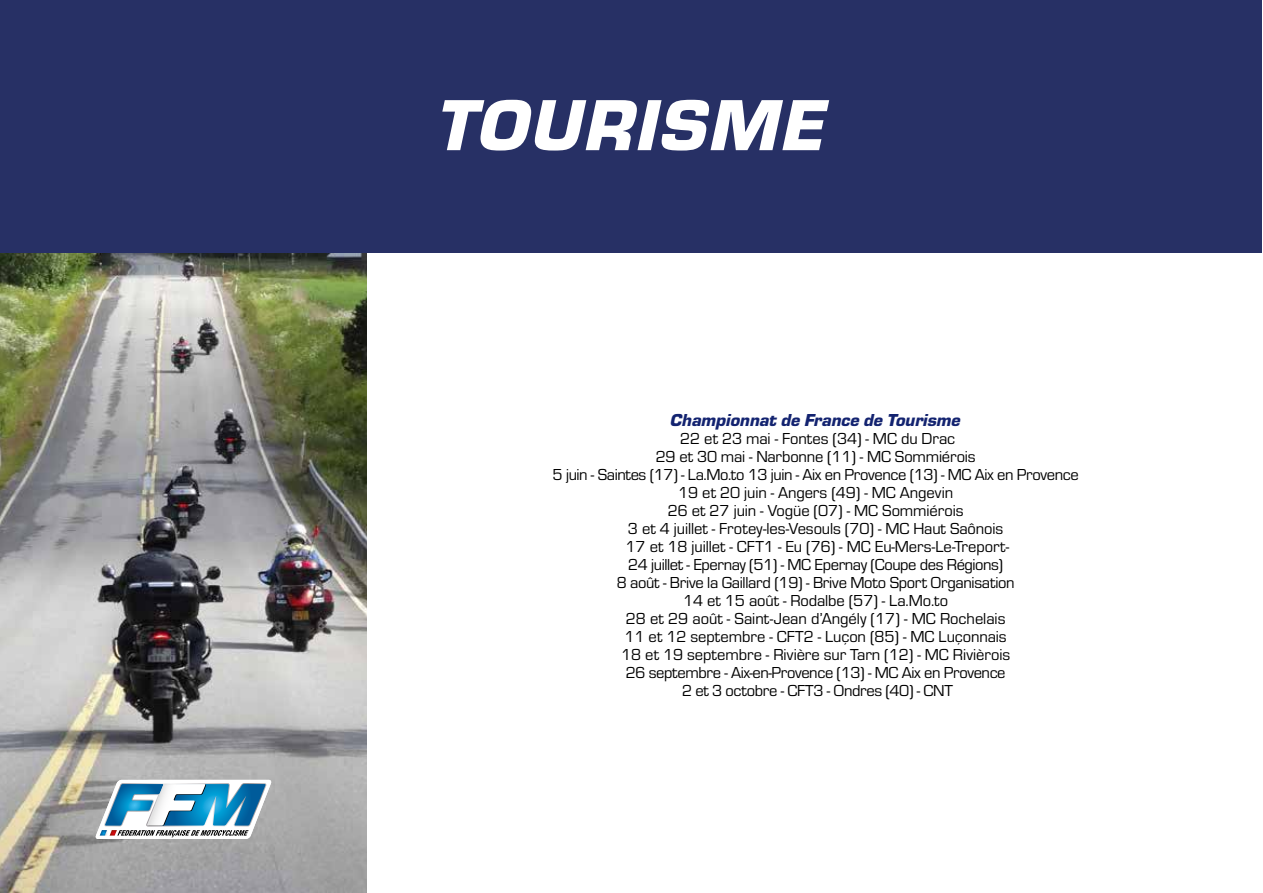
<style>
.page{position:relative;width:1263px;height:893px;background:#fff}
.page>*{position:absolute;margin:0;border:0;box-sizing:border-box;transform-origin:0 0}
.t1{font:italic 900 75px "Eurostile";letter-spacing:.025em;color:#fff}
.t2{font:italic 900 18px "Eurostile";color:#132370}
.t3{font:16.5px/18px "Eurostile";letter-spacing:-.005em;color:#000;text-align:center}
</style>
<div class="page">
<img style="left:0;top:8px;width:367px;height:885px">
<svg style="left:96px;top:780px;width:175px;height:59px"></svg>
<div style="left:1px;top:0;width:1261px;height:252px;background:#273065"></div>
<h1 class="t1" style="left:437px;top:71px;width:390px">TOURISME</h1>
<p class="t2" style="left:670px;top:407px;width:292px">Championnat de France de Tourisme</p>
<p class="t3" style="left:553px;top:428px;width:528px">22 et 23 mai - Fontes (34) - MC du Drac<br>29 et 30 mai - Narbonne (11) - MC Sommiérois<br>5 juin - Saintes (17) - La.Mo.to 13 juin - Aix en Provence (13) - MC Aix en Provence 19 et 20 juin - Angers (49) - MC Angevin<br>26 et 27 juin - Vogüe (07) - MC Sommiérois<br>3 et 4 juillet - Frotey-les-Vesouls (70) - MC Haut Saônois<br>17 et 18 juillet - CFT1 - Eu (76) - MC Eu-Mers-Le-Treport-<br>24 juillet - Epernay (51) - MC Epernay (Coupe des Régions)<br>8 août - Brive la Gaillard (19) - Brive Moto Sport Organisation<br>14 et 15 août - Rodalbe (57) - La.Mo.to<br>28 et 29 août - Saint-Jean d’Angély (17) - MC Rochelais<br>11 et 12 septembre - CFT2 - Luçon (85) - MC Luçonnais<br>18 et 19 septembre - Rivière sur Tarn (12) - MC Rivièrois<br>26 septembre - Aix-en-Provence (13) - MC Aix en Provence<br>2 et 3 octobre - CFT3 - Ondres (40) - CNT</p>
</div>
